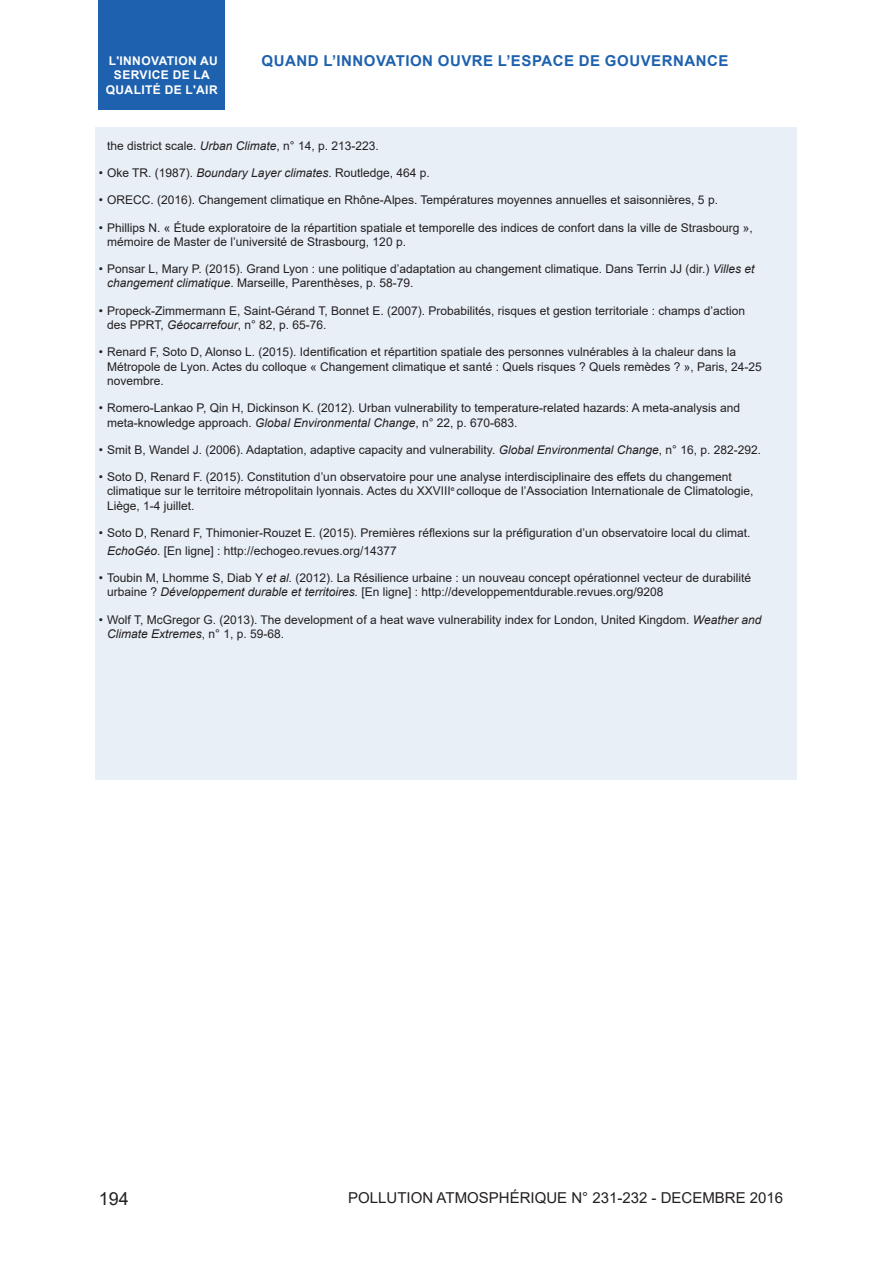
<style>
.page{position:relative;width:892px;height:1263px;background:#fff}
.page>*{position:absolute;margin:0;border:0;box-sizing:border-box;transform-origin:0 0}
.t1{font:18px "Arial";color:#231f20}
.t2{font:15px "Arial";color:#231f20}
.t3{font:700 15px "Arial";letter-spacing:.035em;color:#1e61ae}
.t4{font:12px/14.4px "Arial";color:#231f20}
.t5{font:700 12px/14.4px "Arial";letter-spacing:.035em;color:#fff;text-align:center}
.s1{font-style:italic}
</style>
<div class="page">
<div style="left:99px;top:0;width:126px;height:109px;background:#1e61ae"></div>
<div style="left:95px;top:127px;width:702px;height:652px;background:#e8eff7"></div>
<p class="t5" style="left:106px;top:54px;width:114px">L'INNOVATION AU<br>SERVICE DE LA<br>QUALITÉ DE L'AIR</p>
<p class="t3" style="left:262px;top:50px;width:468px">QUAND L’INNOVATION OUVRE L’ESPACE DE GOUVERNANCE</p>
<p class="t4" style="left:107px;top:138px;width:273px">the district scale. <span class="s1">Urban Climate</span>, n° 14, p. 213-223.</p>
<p class="t4" style="left:99px;top:166px;width:333px">• Oke TR. (1987). <span class="s1">Boundary Layer climates</span>. Routledge, 464 p.</p>
<p class="t4" style="left:99px;top:193px;width:621px">• ORECC. (2016). Changement climatique en Rhône-Alpes. Températures moyennes annuelles et saisonnières, 5 p.</p>
<p class="t4" style="left:107px;top:220px;width:647px;text-indent:-9px">• Phillips N. « Étude exploratoire de la répartition spatiale et temporelle des indices de confort dans la ville de Strasbourg », mémoire de Master de l’université de Strasbourg, 120 p.</p>
<p class="t4" style="left:107px;top:262px;width:649px;text-indent:-9px">• Ponsar L, Mary P. (2015). Grand Lyon : une politique d’adaptation au changement climatique. Dans Terrin JJ (dir.) <span class="s1">Villes et changement climatique</span>. Marseille, Parenthèses, p. 58-79.</p>
<p class="t4" style="left:107px;top:303px;width:640px;text-indent:-9px">• Propeck-Zimmermann E, Saint-Gérand T, Bonnet E. (2007). Probabilités, risques et gestion territoriale : champs d’action des PPRT, <span class="s1">Géocarrefour</span>, n° 82, p. 65-76.</p>
<p class="t4" style="left:107px;top:345px;width:656px;text-indent:-9px">• Renard F, Soto D, Alonso L. (2015). Identification et répartition spatiale des personnes vulnérables à la chaleur dans la<br>Métropole de Lyon. Actes du colloque « Changement climatique et santé : Quels risques ? Quels remèdes ? », Paris, 24-25 novembre.</p>
<p class="t4" style="left:107px;top:401px;width:634px;text-indent:-9px">• Romero-Lankao P, Qin H, Dickinson K. (2012). Urban vulnerability to temperature-related hazards: A meta-analysis and meta-knowledge approach. <span class="s1">Global Environmental Change</span>, n° 22, p. 670-683.</p>
<p class="t4" style="left:99px;top:442px;width:664px">• Smit B, Wandel J. (2006). Adaptation, adaptive capacity and vulnerability. <span class="s1">Global Environmental Change</span>, n° 16, p. 282-292.</p>
<p class="t4" style="left:107px;top:469px;width:648px;text-indent:-8px">• Soto D, Renard F. (2015). Constitution d’un observatoire pour une analyse interdisciplinaire des effets du changement climatique sur le territoire métropolitain lyonnais. Actes du XXVIII<sup>e</sup> colloque de l’Association Internationale de Climatologie,<br>Liège, 1-4 juillet.</p>
<p class="t4" style="left:107px;top:523px;width:645px;line-height:18px;text-indent:-9px">• Soto D, Renard F, Thimonier-Rouzet E. (2015). Premières réflexions sur la préfiguration d’un observatoire local du climat.<br><span class="s1">EchoGéo</span>. [En ligne] : http://echogeo.revues.org/14377</p>
<p class="t4" style="left:107px;top:570px;width:645px;text-indent:-9px">• Toubin M, Lhomme S, Diab Y <span class="s1">et al.</span> (2012). La Résilience urbaine : un nouveau concept opérationnel vecteur de durabilité urbaine ? <span class="s1">Développement durable et territoires.</span> [En ligne] : http://developpementdurable.revues.org/9208</p>
<p class="t4" style="left:107px;top:612px;width:656px;text-indent:-9px">• Wolf T, McGregor G. (2013). The development of a heat wave vulnerability index for London, United Kingdom. <span class="s1">Weather and<br>Climate Extremes</span>, n° 1, p. 59-68.</p>
<h1 class="t1" style="left:99px;top:1186px;width:32px">194</h1>
<p class="t2" style="left:348px;top:1187px;width:437px">POLLUTION ATMOSPHÉRIQUE N° 231-232 - DECEMBRE 2016</p>
</div>
